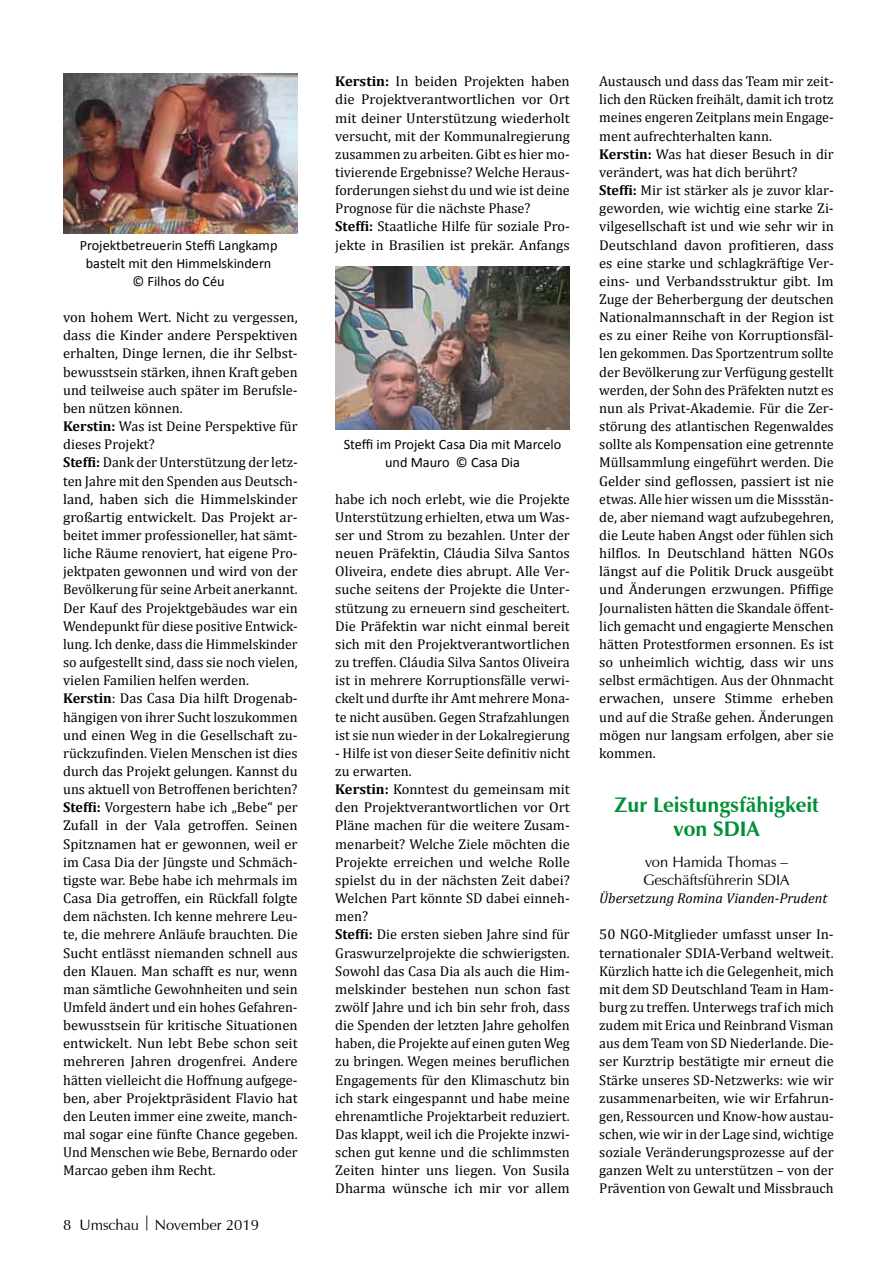
<style>
.page{position:relative;width:893px;height:1263px;background:#fff}
.page>*{position:absolute;margin:0;border:0;box-sizing:border-box;transform-origin:0 0}
.t1{font:700 21px/24px "Zapf Humanist 601 BT";color:#009037;text-align:center}
.t2{font:15px/18.1px "Zapf Humanist 601 BT";color:#000}
.t3{font:14.25px/18.1px "Cambria";color:#000}
.t4{font:14.25px/18.1px "Calibri";color:#000;text-align:center}
.t5{font:italic 14.25px "Cambria";color:#000}
.s1{font-weight:700}
</style>
<div class="page">
<img style="left:63px;top:73px;width:235px;height:161px">
<img style="left:335px;top:267px;width:235px;height:163px">
<p class="t4" style="left:80px;top:236px;width:199px">Projektbetreuerin Steffi Langkamp bastelt mit den Himmelskindern © Filhos do Céu</p>
<p class="t3" style="left:63px;top:308px;width:236px">von hohem Wert. Nicht zu vergessen, dass die Kinder andere Perspektiven erhalten, Dinge lernen, die ihr Selbst&shy;bewusstsein stärken, ihnen Kraft geben und teilweise auch später im Berufsle&shy;ben nützen können.<br><span class="s1">Kerstin:</span> Was ist Deine Perspektive für dieses Projekt?<br><span class="s1">Steffi:</span> Dank der Unterstützung der letz&shy;ten Jahre mit den Spenden aus Deutsch&shy;land, haben sich die Himmelskinder großartig entwickelt. Das Projekt ar&shy;beitet immer professioneller, hat sämt&shy;liche Räume renoviert, hat eigene Pro&shy;jektpaten gewonnen und wird von der Bevölkerung für seine Arbeit anerkannt.<br>Der Kauf des Projektgebäudes war ein Wendepunkt für diese positive Entwick&shy;lung. Ich denke, dass die Himmelskinder so aufgestellt sind, dass sie noch vielen, vielen Familien helfen werden.<br><span class="s1">Kerstin</span>: Das Casa Dia hilft Drogenab&shy;hängigen von ihrer Sucht loszukommen und einen Weg in die Gesellschaft zu&shy;rückzufinden. Vielen Menschen ist dies durch das Projekt gelungen. Kannst du uns aktuell von Betroffenen berichten?<br><span class="s1">Steffi:</span> Vorgestern habe ich „Bebe“ per Zufall in der Vala getroffen. Seinen Spitznamen hat er gewonnen, weil er im Casa Dia der Jüngste und Schmäch&shy;tigste war. Bebe habe ich mehrmals im Casa Dia getroffen, ein Rückfall folgte dem nächsten. Ich kenne mehrere Leu&shy;te, die mehrere Anläufe brauchten. Die Sucht entlässt niemanden schnell aus den Klauen. Man schafft es nur, wenn man sämtliche Gewohnheiten und sein Umfeld ändert und ein hohes Gefahren&shy;bewusstsein für kritische Situationen entwickelt. Nun lebt Bebe schon seit mehreren Jahren drogenfrei. Andere hätten vielleicht die Hoffnung aufgege&shy;ben, aber Projektpräsident Flavio hat den Leuten immer eine zweite, manch&shy;mal sogar eine fünfte Chance gegeben.<br>Und Menschen wie Bebe, Bernardo oder Marcao geben ihm Recht.</p>
<p class="t2" style="left:63px;top:1215px;width:197px">8 Umschau | November 2019</p>
<p class="t3" style="left:335px;top:72px;width:236px"><span class="s1">Kerstin:</span> In beiden Projekten haben die Projektverantwortlichen vor Ort mit deiner Unterstützung wiederholt versucht, mit der Kommunalregierung zusammen zu arbeiten. Gibt es hier mo&shy;tivierende Ergebnisse? Welche Heraus&shy;forderungen siehst du und wie ist deine Prognose für die nächste Phase?<br><span class="s1">Steffi:</span> Staatliche Hilfe für soziale Pro&shy;jekte in Brasilien ist prekär. Anfangs</p>
<p class="t4" style="left:344px;top:435px;width:219px">Steffi im Projekt Casa Dia mit Marcelo und Mauro © Casa Dia</p>
<p class="t3" style="left:335px;top:490px;width:236px;text-align:justify">habe ich noch erlebt, wie die Projekte Unterstützung erhielten, etwa um Was&shy;ser und Strom zu bezahlen. Unter der neuen Präfektin, Cláudia Silva Santos Oliveira, endete dies abrupt. Alle Ver&shy;suche seitens der Projekte die Unter&shy;stützung zu erneuern sind gescheitert.<br>Die Präfektin war nicht einmal bereit sich mit den Projektverantwortlichen zu treffen. Cláudia Silva Santos Oliveira ist in mehrere Korruptionsfälle verwi&shy;ckelt und durfte ihr Amt mehrere Mona&shy;te nicht ausüben. Gegen Strafzahlungen ist sie nun wieder in der Lokalregierung</p>
<p class="t3" style="left:335px;top:744px;width:236px">- Hilfe ist von dieser Seite definitiv nicht zu erwarten.<br><span class="s1">Kerstin:</span> Konntest du gemeinsam mit den Projektverantwortlichen vor Ort Pläne machen für die weitere Zusam&shy;menarbeit? Welche Ziele möchten die Projekte erreichen und welche Rolle spielst du in der nächsten Zeit dabei?<br>Welchen Part könnte SD dabei einneh&shy;men?<br><span class="s1">Steffi:</span> Die ersten sieben Jahre sind für Graswurzelprojekte die schwierigsten.<br>Sowohl das Casa Dia als auch die Him&shy;melskinder bestehen nun schon fast zwölf Jahre und ich bin sehr froh, dass die Spenden der letzten Jahre geholfen haben, die Projekte auf einen guten Weg zu bringen. Wegen meines beruflichen Engagements für den Klimaschutz bin ich stark eingespannt und habe meine ehrenamtliche Projektarbeit reduziert.<br>Das klappt, weil ich die Projekte inzwi&shy;schen gut kenne und die schlimmsten Zeiten hinter uns liegen. Von Susila Dharma wünsche ich mir vor allem</p>
<p class="t3" style="left:599px;top:72px;width:236px">Austausch und dass das Team mir zeit&shy;lich den Rücken freihält, damit ich trotz meines engeren Zeitplans mein Engage&shy;ment aufrechterhalten kann.<br><span class="s1">Kerstin:</span> Was hat dieser Besuch in dir verändert, was hat dich berührt?<br><span class="s1">Steffi:</span> Mir ist stärker als je zuvor klar&shy;geworden, wie wichtig eine starke Zi&shy;vilgesellschaft ist und wie sehr wir in Deutschland davon profitieren, dass es eine starke und schlagkräftige Ver&shy;eins- und Verbandsstruktur gibt. Im Zuge der Beherbergung der deutschen Nationalmannschaft in der Region ist es zu einer Reihe von Korruptionsfäl&shy;len gekommen. Das Sportzentrum sollte der Bevölkerung zur Verfügung gestellt werden, der Sohn des Präfekten nutzt es nun als Privat-Akademie. Für die Zer&shy;störung des atlantischen Regenwaldes sollte als Kompensation eine getrennte Müllsammlung eingeführt werden. Die Gelder sind geflossen, passiert ist nie etwas. Alle hier wissen um die Missstän&shy;de, aber niemand wagt aufzubegehren, die Leute haben Angst oder fühlen sich hilflos. In Deutschland hätten NGOs längst auf die Politik Druck ausgeübt und Änderungen erzwungen. Pfiffige Journalisten hätten die Skandale öffent&shy;lich gemacht und engagierte Menschen hätten Protestformen ersonnen. Es ist so unheimlich wichtig, dass wir uns selbst ermächtigen. Aus der Ohnmacht erwachen, unsere Stimme erheben und auf die Straße gehen. Änderungen mögen nur langsam erfolgen, aber sie kommen.</p>
<h1 class="t1" style="left:614px;top:793px;width:206px">Zur Leistungsfähigkeit von SDIA</h1>
<p class="t2" style="left:643px;top:852px;width:148px">von Hamida Thomas –<br>Geschäftsführerin SDIA</p>
<p class="t5" style="left:599px;top:888px;width:230px">Übersetzung Romina Vianden-Prudent</p>
<p class="t3" style="left:599px;top:925px;width:236px;text-align:justify">50 NGO-Mitglieder umfasst unser In&shy;ternationaler SDIA-Verband weltweit.<br>Kürzlich hatte ich die Gelegenheit, mich mit dem SD Deutschland Team in Ham&shy;burg zu treffen. Unterwegs traf ich mich zudem mit Erica und Reinbrand Visman aus dem Team von SD Niederlande. Die&shy;ser Kurztrip bestätigte mir erneut die Stärke unseres SD-Netzwerks: wie wir zusammenarbeiten, wie wir Erfahrun&shy;gen, Ressourcen und Know-how austau&shy;schen, wie wir in der Lage sind, wichtige soziale Veränderungsprozesse auf der ganzen Welt zu unterstützen – von der Prävention von Gewalt und Missbrauch</p>
</div>
